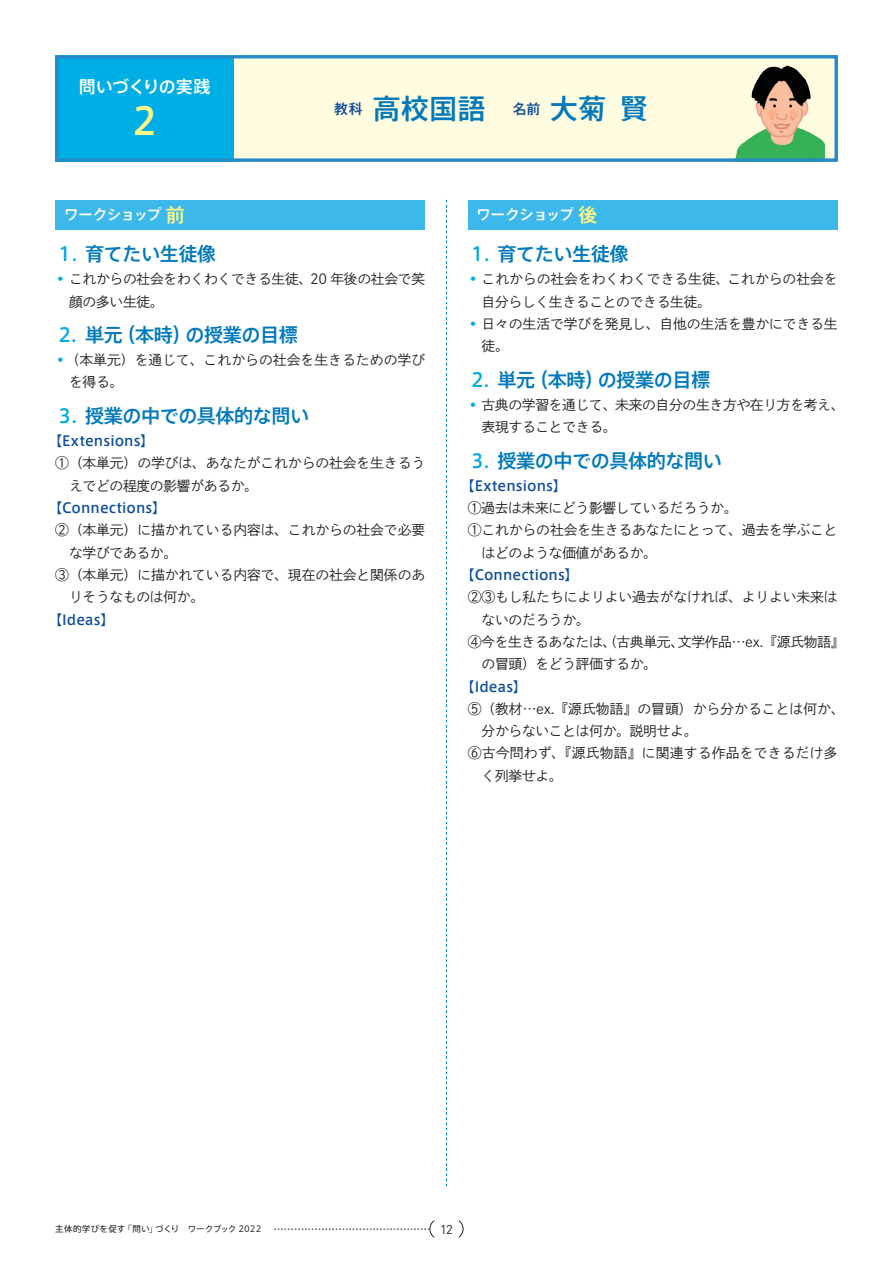
<style>
.page{position:relative;width:893px;height:1263px;background:#fff}
.page>*{position:absolute;margin:0;border:0;box-sizing:border-box;transform-origin:0 0}
.t1{font:500 37.2px "Axis Std";color:#fff685}
.t2{font:500 27.6px "Axis Std";letter-spacing:.025em;color:#0079bd}
.t3{font:500 19.2px "Axis Std";letter-spacing:-.025em;color:#0079bd}
.t4{font:500 19.2px "Axis Std";color:#00abe5}
.t5{font:500 19.2px "Axis Std";color:#fff685}
.t6{font:500 16.95px "Axis Std";letter-spacing:-.025em;color:#fff}
.t7{font:500 14.85px "Axis Std";letter-spacing:-.075em;color:#fff}
.t8{font:13.8px/22.4px "Shuei Go Kin Std L";letter-spacing:-.01em;color:#231f20}
.t9{font:500 13.8px "Axis Std";letter-spacing:.01em;color:#0d4d9b}
.t10{font:13.8px/22.4px "Shuei Go Kin Std L";letter-spacing:.015em;color:#231f20}
.t11{font:12.75px "DIN Pro";color:#231f20}
.t12{font:8.55px "Axis Std";letter-spacing:-.015em;color:#231f20}
.t13{font:8.55px "Axis Std";letter-spacing:.035em;color:#231f20}
.t14{font:8.55px "Axis Std";letter-spacing:.015em;color:#231f20}
.s1{color:#00abe5}
.s2{color:#0079bd}
</style>
<div class="page">
<div style="left:55px;top:55px;width:783px;height:107px;background:#fffce0"></div>
<div style="left:55px;top:55px;width:179px;height:107px;background:#00aee6"></div>
<img style="left:736px;top:65px;width:89px;height:93px">
<div style="left:55px;top:55px;width:783px;height:107px;border:3px solid #268ac7"></div>
<div style="left:55px;top:200px;width:370px;height:30px;background:#3cb8ea"></div>
<div style="left:468px;top:200px;width:370px;height:30px;background:#3cb8ea"></div>
<svg style="left:446px;top:200px;width:1px;height:986px"></svg>
<svg style="left:274px;top:1220px;width:161px;height:18px"></svg>
<svg style="left:458px;top:1220px;width:5px;height:18px"></svg>
<p class="t6" style="left:79px;top:73px;width:133px">問いづくりの実践</p>
<p class="t1" style="left:126px;top:93px;width:39px">２</p>
<p class="t2" style="left:373px;top:88px;width:114px">高校国語</p>
<p class="t9" style="left:334px;top:98px;width:30px">教科</p>
<p class="t9" style="left:359px;top:98px;width:15px">　</p>
<p class="t9" style="left:513px;top:98px;width:29px">名前</p>
<p class="t2" style="left:550px;top:88px;width:57px">大菊</p>
<p class="t2" style="left:620px;top:88px;width:29px">賢</p>
<p class="t5" style="left:166px;top:200px;width:21px">前</p>
<p class="t7" style="left:64px;top:204px;width:99px">ワークショップ</p>
<p class="t5" style="left:578px;top:200px;width:21px">後</p>
<p class="t7" style="left:476px;top:204px;width:99px">ワークショップ</p>
<p class="t3" style="left:55px;top:240px;width:162px"><span class="s1">１.</span> 育てたい生徒像</p>
<p class="t8" style="left:310px;top:268px;width:117px">20 年後の社会で笑</p>
<p class="t8" style="left:69px;top:268px;width:245px;text-indent:-14px"><span class="s1">•</span> これからの社会をわくわくできる生徒、顔の多い生徒。</p>
<p class="t3" style="left:185px;top:320px;width:114px">の授業の目標</p>
<p class="t3" style="left:117px;top:320px;width:77px">（本時）</p>
<p class="t4" style="left:55px;top:320px;width:69px">２. <span class="s2">単元</span></p>
<p class="t8" style="left:69px;top:349px;width:358px;text-indent:-14px"><span class="s1">•</span>（本単元）を通じて、これからの社会を生きるための学びを得る。</p>
<p class="t3" style="left:55px;top:401px;width:256px"><span class="s1">３.</span> 授業の中での具体的な問い</p>
<p class="t9" style="left:48px;top:430px;width:107px">【Extensions【</p>
<p class="t8" style="left:69px;top:452px;width:358px;text-indent:-14px">①（本単元）の学びは、あなたがこれからの社会を生きるうえでどの程度の影響があるか。</p>
<p class="t9" style="left:48px;top:497px;width:119px">【Connections【</p>
<p class="t8" style="left:69px;top:519px;width:358px;text-indent:-14px">②（本単元）に描かれている内容は、これからの社会で必要な学びであるか。</p>
<p class="t8" style="left:69px;top:563px;width:358px;text-indent:-14px">③（本単元）に描かれている内容で、現在の社会と関係のありそうなものは何か。</p>
<p class="t9" style="left:48px;top:609px;width:67px">【Ideas【</p>
<p class="t3" style="left:468px;top:240px;width:162px"><span class="s1">１.</span> 育てたい生徒像</p>
<p class="t8" style="left:482px;top:268px;width:358px;text-indent:-14px"><span class="s1">•</span> これからの社会をわくわくできる生徒、これからの社会を自分らしく生きることのできる生徒。</p>
<p class="t8" style="left:482px;top:312px;width:358px;text-indent:-14px"><span class="s1">•</span> 日々の生活で学びを発見し、自他の生活を豊かにできる生徒。</p>
<p class="t3" style="left:598px;top:365px;width:114px">の授業の目標</p>
<p class="t3" style="left:529px;top:365px;width:77px">（本時）</p>
<p class="t4" style="left:468px;top:365px;width:69px">２. <span class="s2">単元</span></p>
<p class="t8" style="left:482px;top:393px;width:365px;text-indent:-14px"><span class="s1">•</span> 古典の学習を通じて、未来の自分の生き方や在り方を考え、表現することできる。</p>
<p class="t3" style="left:468px;top:446px;width:256px"><span class="s1">３.</span> 授業の中での具体的な問い</p>
<p class="t9" style="left:461px;top:475px;width:107px">【Extensions【</p>
<p class="t8" style="left:468px;top:496px;width:271px">①過去は未来にどう影響しているだろうか。</p>
<p class="t8" style="left:482px;top:519px;width:358px;text-indent:-14px">①これからの社会を生きるあなたにとって、過去を学ぶことはどのような価値があるか。</p>
<p class="t9" style="left:461px;top:564px;width:119px">【Connections【</p>
<p class="t8" style="left:482px;top:586px;width:358px;text-indent:-14px">②③もし私たちによりよい過去がなければ、よりよい未来はないのだろうか。</p>
<p class="t8" style="left:678px;top:630px;width:168px">文学作品…ex 『. 源氏物語『</p>
<p class="t8" style="left:482px;top:630px;width:204px;text-indent:-14px">④今を生きるあなたは、（古典単元、の冒頭）をどう評価するか。</p>
<p class="t9" style="left:461px;top:676px;width:67px">【Ideas【</p>
<p class="t8" style="left:482px;top:697px;width:364px;text-indent:-14px">⑤（教材…ex 『. 源氏物語』の冒頭）から分かることは何か、分からないことは何か。説明せよ。</p>
<p class="t10" style="left:482px;top:742px;width:358px;text-indent:-14px">⑥古今問わず、『源氏物語』に関連する作品をできるだけ多く列挙せよ。</p>
<p class="t12" style="left:155px;top:1223px;width:108px">づくり　ワークブック 2022</p>
<p class="t13" style="left:55px;top:1223px;width:72px">主体的学びを促す</p>
<p class="t14" style="left:124px;top:1223px;width:35px">「問い」</p>
<p class="t11" style="left:440px;top:1220px;width:14px">12</p>
</div>
